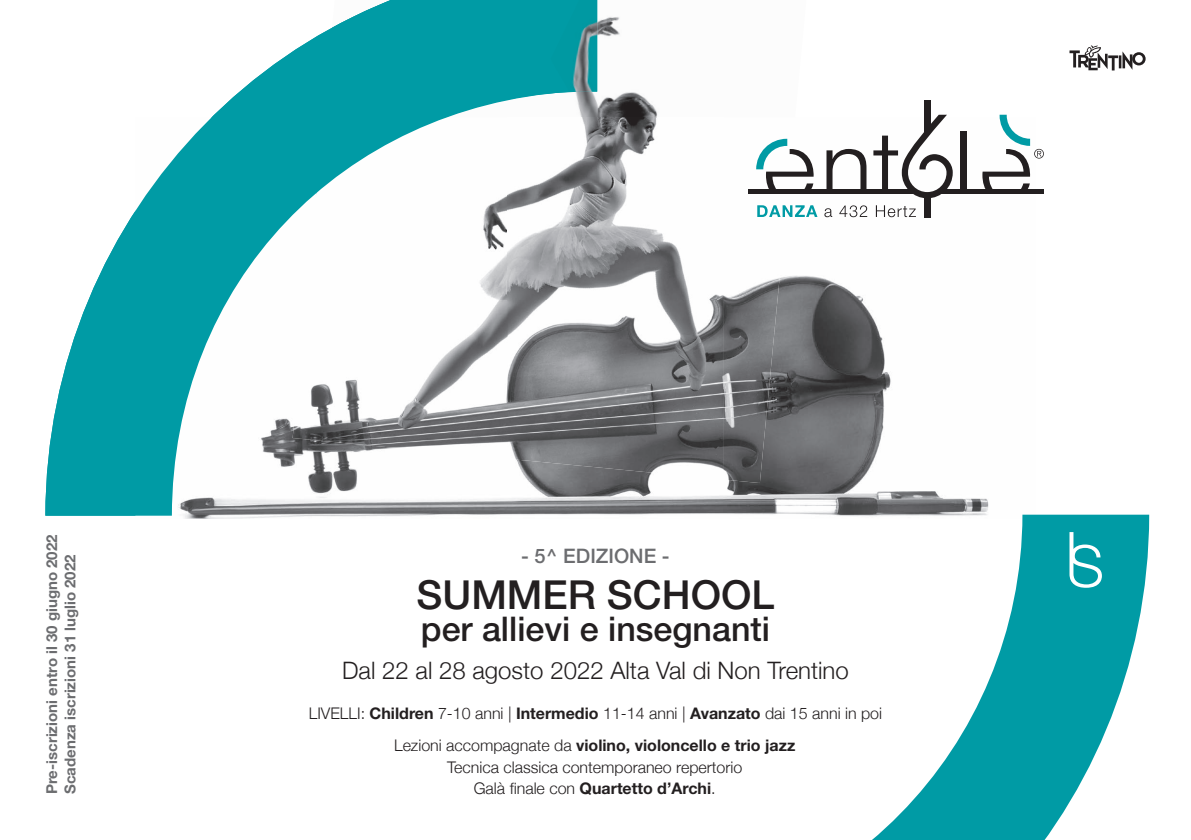
<style>
.page{position:relative;width:1191px;height:840px;background:#fff}
.page>*{position:absolute;margin:0;border:0;box-sizing:border-box;transform-origin:0 0}
.t1{font:500 40px "Helvetica Neue";color:#231f20}
.t2{font:500 34px "Helvetica Neue";color:#231f20}
.t3{font:300 24px "Helvetica Neue";color:#231f20}
.t4{font:500 20px "Helvetica Neue";color:#6c6d70}
.t5{font:300 16px/21.6px "Helvetica Neue";color:#231f20;text-align:center}
.t6{font:700 15px/18.4px "Helvetica Neue";color:#6c6d70}
.s1{font-weight:700}
</style>
<div class="page">
<img style="left:135px;top:131px;width:854px;height:387px">
<img style="left:597px;top:0;width:61px;height:118px">
<img style="left:597px;top:118px;width:126px;height:182px">
<img style="left:723px;top:131px;width:72px;height:352px">
<img style="left:597px;top:300px;width:126px;height:179px">
<svg style="left:596px;top:514px;width:553px;height:325px"></svg>
<div style="left:748px;top:189px;width:167px;height:5px;background:#231f20"></div>
<div style="left:924px;top:197px;width:6px;height:20px;background:#231f20"></div>
<div style="left:939px;top:189px;width:105px;height:5px;background:#231f20"></div>
<div style="left:960px;top:131px;width:6px;height:62px;background:#231f20"></div>
<div style="left:924px;top:100px;width:6px;height:33px;background:#231f20"></div>
<svg style="left:826px;top:149px;width:40px;height:40px"></svg>
<svg style="left:756px;top:139px;width:58px;height:50px"></svg>
<svg style="left:824px;top:205px;width:92px;height:12px"></svg>
<svg style="left:757px;top:205px;width:60px;height:12px"></svg>
<svg style="left:873px;top:115px;width:79px;height:83px"></svg>
<svg style="left:982px;top:115px;width:62px;height:74px"></svg>
<svg style="left:1069px;top:45px;width:76px;height:25px"></svg>
<svg style="left:1069px;top:531px;width:33px;height:56px"></svg>
<svg style="left:45px;top:0;width:552px;height:515px"></svg>
<p class="t6" style="left:42px;top:793px;width:261px;rotate:-90deg">Pre-iscrizioni entro il 30 giugno 2022<br>Scadenza iscrizioni 31 luglio 2022</p>
<p class="t4" style="left:521px;top:544px;width:150px">- 5^ EDIZIONE -</p>
<h1 class="t1" style="left:416px;top:571px;width:359px">SUMMER SCHOOL</h1>
<h2 class="t2" style="left:421px;top:608px;width:351px">per allievi e insegnanti</h2>
<h3 class="t3" style="left:342px;top:655px;width:508px">Dal 22 al 28 agosto 2022 Alta Val di Non Trentino</h3>
<p class="t5" style="left:309px;top:702px;width:575px">LIVELLI: <span class="s1">Children</span> 7-10 anni | <span class="s1">Intermedio</span> 11-14 anni | <span class="s1">Avanzato</span> dai 15 anni in poi</p>
<p class="t5" style="left:394px;top:733px;width:403px">Lezioni accompagnate da <span class="s1">violino, violoncello e trio jazz<br></span>Tecnica classica contemporaneo repertorio<br>Galà finale con <span class="s1">Quartetto d’Archi</span>.</p>
</div>
